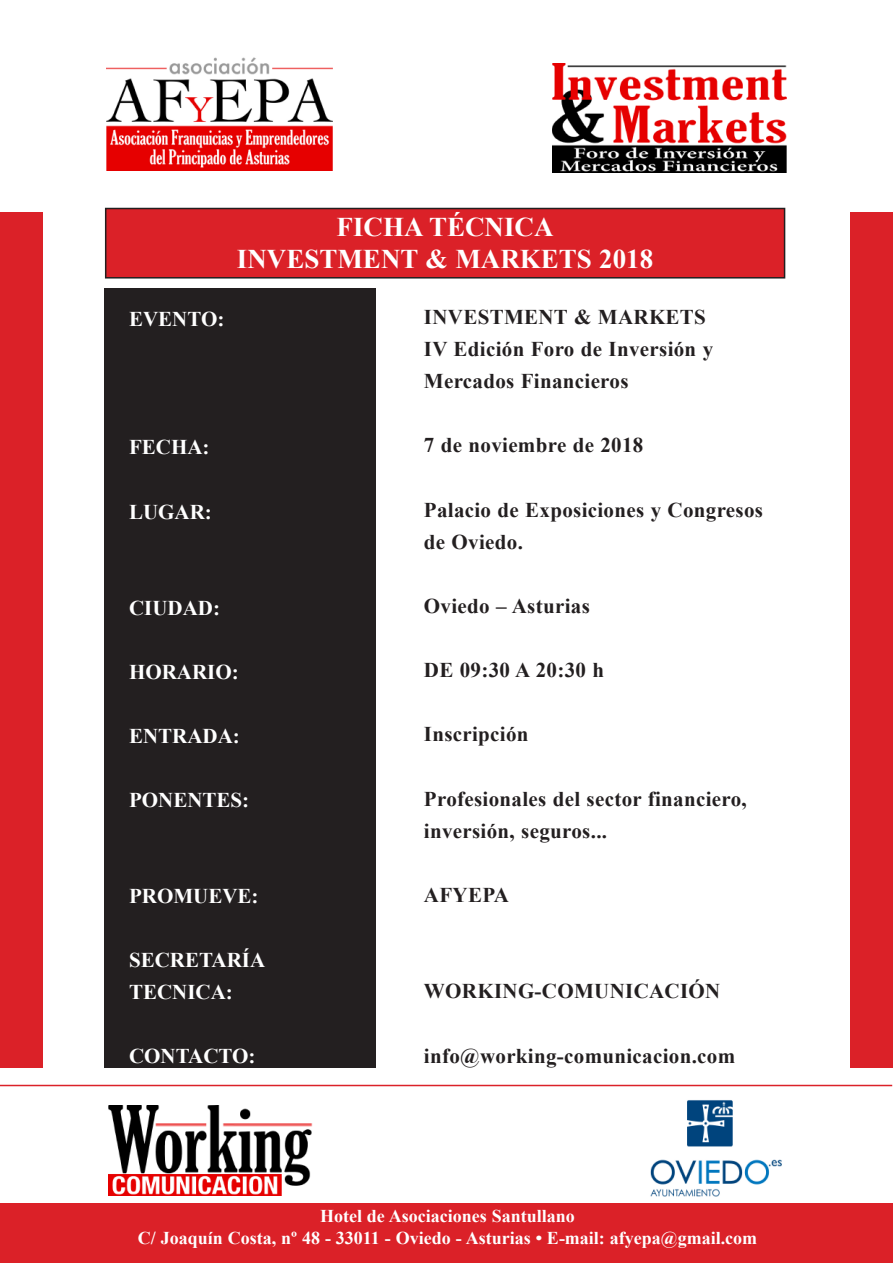
<style>
.page{position:relative;width:893px;height:1263px;background:#fff}
.page>*{position:absolute;margin:0;border:0;box-sizing:border-box;transform-origin:0 0}
.t1{font:700 27px/32.4px "Times New Roman";color:#fff;text-align:center}
.t2{font:700 21px/32.1px "Times New Roman";letter-spacing:.015em;color:#231f20}
.t3{font:700 21px/32px "Times New Roman";color:#fff}
.t4{font:700 18px/21.6px "Times New Roman";color:#fff;text-align:center}
</style>
<div class="page">
<img style="left:552px;top:63px;width:234px;height:110px">
<hr style="left:0;top:1085px;width:892px;height:1px;background:#db2128">
<div style="left:0;top:1203px;width:893px;height:59px;background:#db2128"></div>
<div style="left:0;top:213px;width:43px;height:855px;background:#db2128"></div>
<img style="left:108px;top:1106px;width:204px;height:89px">
<img style="left:650px;top:1100px;width:132px;height:96px">
<div style="left:850px;top:213px;width:43px;height:855px;background:#db2128"></div>
<div style="left:105px;top:288px;width:271px;height:780px;background:#231f20"></div>
<div style="left:106px;top:208px;width:679px;height:70px;background:#db2128"></div>
<div style="left:105px;top:208px;width:680px;height:71px;border:2px solid #231f20"></div>
<img style="left:106px;top:57px;width:226px;height:113px">
<p class="t1" style="left:237px;top:210px;width:418px">FICHA TÉCNICA<br>INVESTMENT &amp; MARKETS 2018</p>
<p class="t3" style="left:129px;top:303px;width:97px">EVENTO:</p>
<p class="t2" style="left:424px;top:301px;width:291px">INVESTMENT &amp; MARKETS<br>IV Edición Foro de Inversión y<br>Mercados Financieros</p>
<p class="t3" style="left:129px;top:431px;width:82px">FECHA:</p>
<p class="t2" style="left:424px;top:429px;width:221px">7 de noviembre de 2018</p>
<p class="t3" style="left:129px;top:495px;width:84px">LUGAR:</p>
<p class="t2" style="left:424px;top:493px;width:341px">Palacio de Exposiciones y Congresos de Oviedo.</p>
<p class="t3" style="left:129px;top:591px;width:92px">CIUDAD:</p>
<p class="t2" style="left:424px;top:590px;width:167px">Oviedo – Asturias</p>
<p class="t3" style="left:129px;top:655px;width:111px">HORARIO:</p>
<p class="t2" style="left:424px;top:654px;width:182px">DE 09:30 A 20:30 h</p>
<p class="t3" style="left:129px;top:719px;width:112px">ENTRADA:</p>
<p class="t2" style="left:424px;top:718px;width:106px">Inscripción</p>
<p class="t3" style="left:129px;top:783px;width:122px">PONENTES:</p>
<p class="t2" style="left:424px;top:782px;width:324px">Profesionales del sector financiero, inversión, seguros...</p>
<p class="t3" style="left:129px;top:879px;width:131px">PROMUEVE:</p>
<p class="t2" style="left:424px;top:879px;width:87px">AFYEPA</p>
<p class="t3" style="left:129px;top:944px;width:138px">SECRETARÍA<br>TECNICA:</p>
<p class="t2" style="left:424px;top:975px;width:298px">WORKING-COMUNICACIÓN</p>
<p class="t3" style="left:129px;top:1040px;width:128px">CONTACTO:</p>
<p class="t2" style="left:424px;top:1039px;width:313px">info@working-comunicacion.com</p>
<p class="t4" style="left:138px;top:1205px;width:621px">Hotel de Asociaciones Santullano<br>C/ Joaquín Costa, nº 48 - 33011 - Oviedo - Asturias • E-mail: afyepa@gmail.com</p>
</div>
